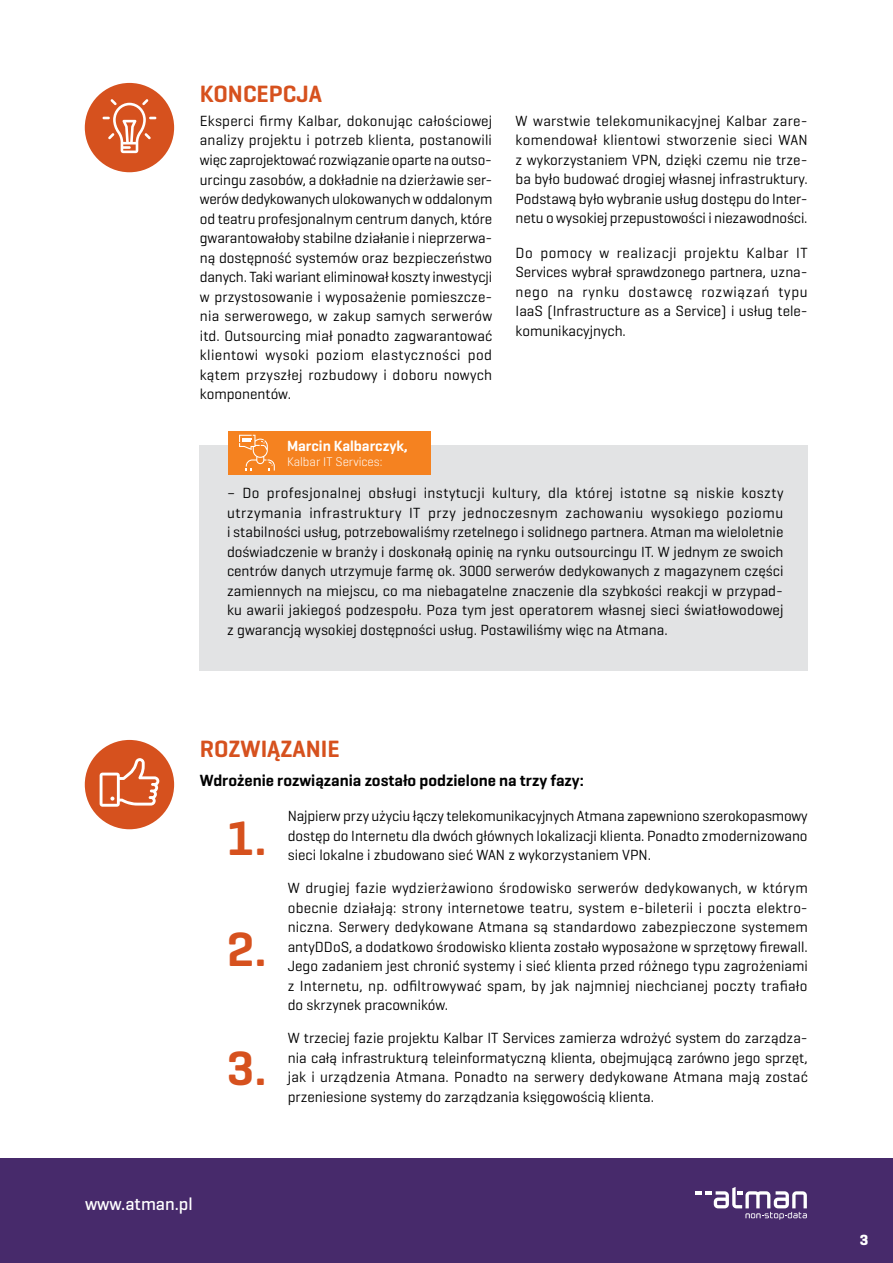
<style>
.page{position:relative;width:893px;height:1263px;background:#fff}
.page>*{position:absolute;margin:0;border:0;box-sizing:border-box;transform-origin:0 0}
.t1{font:600 49.05px "Geogrotesque";color:#d6511e}
.t2{font:600 24px "Geogrotesque";color:#d6511e}
.t3{font:500 18px "Geogrotesque";color:#fff}
.t4{font:600 16.5px "Geogrotesque";color:#000}
.t5{font:15px/19.5px "Geogrotesque";color:#000;text-align:justify}
.t6{font:600 15px "Geogrotesque";color:#fff}
.t7{font:700 15px "Geogrotesque";color:#fff}
.t8{font:300 12.75px "Geogrotesque";color:#fff}
</style>
<div class="page">
<div style="left:0;top:1159px;width:893px;height:104px;background:#472a6b"></div>
<div style="left:200px;top:445px;width:608px;height:226px;background:#e2e3e4"></div>
<div style="left:228px;top:431px;width:203px;height:44px;background:#f58220"></div>
<div style="left:86px;top:84px;width:87px;height:87px;background:#d6511e;border-radius:50%"></div>
<div style="left:85px;top:83px;width:89px;height:89px;border:3px solid #d6511e;border-radius:50%"></div>
<svg style="left:103px;top:99px;width:53px;height:54px"></svg>
<div style="left:86px;top:741px;width:87px;height:87px;background:#d6511e;border-radius:50%"></div>
<div style="left:85px;top:740px;width:89px;height:89px;border:3px solid #d6511e;border-radius:50%"></div>
<svg style="left:100px;top:758px;width:59px;height:49px"></svg>
<svg style="left:239px;top:435px;width:36px;height:35px"></svg>
<svg style="left:695px;top:1187px;width:112px;height:33px"></svg>
<h2 class="t2" style="left:200px;top:79px;width:124px">KONCEPCJA</h2>
<p class="t5" style="left:200px;top:111px;width:294px">Eksperci firmy Kalbar, dokonując całościowej analizy projektu i potrzeb klienta, postanowili więc zaprojektować rozwiązanie oparte na outso&shy;urcingu zasobów, a dokładnie na dzierżawie ser&shy;werów dedykowanych ulokowanych w oddalonym od teatru profesjonalnym centrum danych, które gwarantowałoby stabilne działanie i nieprzerwa&shy;ną dostępność systemów oraz bezpieczeństwo danych. Taki wariant eliminował koszty inwestycji w przystosowanie i wyposażenie pomieszcze&shy;nia serwerowego, w zakup samych serwerów itd. Outsourcing miał ponadto zagwarantować klientowi wysoki poziom elastyczności pod kątem przyszłej rozbudowy i doboru nowych komponentów.</p>
<p class="t6" style="left:287px;top:436px;width:122px">Marcin Kalbarczyk,</p>
<p class="t8" style="left:287px;top:453px;width:97px">Kalbar IT Services:</p>
<p class="t5" style="left:516px;top:110px;width:294px">W warstwie telekomunikacyjnej Kalbar zare&shy;komendował klientowi stworzenie sieci WAN z wykorzystaniem VPN, dzięki czemu nie trze&shy;ba było budować drogiej własnej infrastruktury.<br>Podstawą było wybranie usług dostępu do Inter&shy;netu o wysokiej przepustowości i niezawodności.</p>
<p class="t5" style="left:516px;top:242px;width:294px">Do pomocy w realizacji projektu Kalbar IT Services wybrał sprawdzonego partnera, uzna&shy;nego na rynku dostawcę rozwiązań typu IaaS (Infrastructure as a Service) i usług tele&shy;komunikacyjnych.</p>
<p class="t5" style="left:227px;top:483px;width:558px">– Do profesjonalnej obsługi instytucji kultury, dla której istotne są niskie koszty utrzymania infrastruktury IT przy jednoczesnym zachowaniu wysokiego poziomu i stabilności usług, potrzebowaliśmy rzetelnego i solidnego partnera. Atman ma wieloletnie doświadczenie w branży i doskonałą opinię na rynku outsourcingu IT. W jednym ze swoich centrów danych utrzymuje farmę ok. 3000 serwerów dedykowanych z magazynem części zamiennych na miejscu, co ma niebagatelne znaczenie dla szybkości reakcji w przypad&shy;ku awarii jakiegoś podzespołu. Poza tym jest operatorem własnej sieci światłowodowej z gwarancją wysokiej dostępności usług. Postawiliśmy więc na Atmana.</p>
<h2 class="t2" style="left:200px;top:734px;width:141px">ROZWIĄZANIE</h2>
<p class="t4" style="left:200px;top:770px;width:386px">Wdrożenie rozwiązania zostało podzielone na trzy fazy:</p>
<h1 class="t1" style="left:227px;top:807px;width:41px">1.</h1>
<h1 class="t1" style="left:227px;top:919px;width:41px">2.</h1>
<h1 class="t1" style="left:227px;top:1037px;width:41px">3.</h1>
<p class="t5" style="left:288px;top:806px;width:521px">Najpierw przy użyciu łączy telekomunikacyjnych Atmana zapewniono szerokopasmowy dostęp do Internetu dla dwóch głównych lokalizacji klienta. Ponadto zmodernizowano sieci lokalne i zbudowano sieć WAN z wykorzystaniem VPN.</p>
<p class="t5" style="left:288px;top:878px;width:522px">W drugiej fazie wydzierżawiono środowisko serwerów dedykowanych, w którym obecnie działają: strony internetowe teatru, system e-bileterii i poczta elektro&shy;niczna. Serwery dedykowane Atmana są standardowo zabezpieczone systemem antyDDoS, a dodatkowo środowisko klienta zostało wyposażone w sprzętowy firewall.<br>Jego zadaniem jest chronić systemy i sieć klienta przed różnego typu zagrożeniami z Internetu, np. odfiltrowywać spam, by jak najmniej niechcianej poczty trafiało do skrzynek pracowników.</p>
<p class="t5" style="left:288px;top:1028px;width:522px">W trzeciej fazie projektu Kalbar IT Services zamierza wdrożyć system do zarządza&shy;nia całą infrastrukturą teleinformatyczną klienta, obejmującą zarówno jego sprzęt, jak i urządzenia Atmana. Ponadto na serwery dedykowane Atmana mają zostać przeniesione systemy do zarządzania księgowością klienta.</p>
<p class="t3" style="left:85px;top:1193px;width:109px">www.atman.pl</p>
<p class="t7" style="left:860px;top:1230px;width:10px">3</p>
</div>
